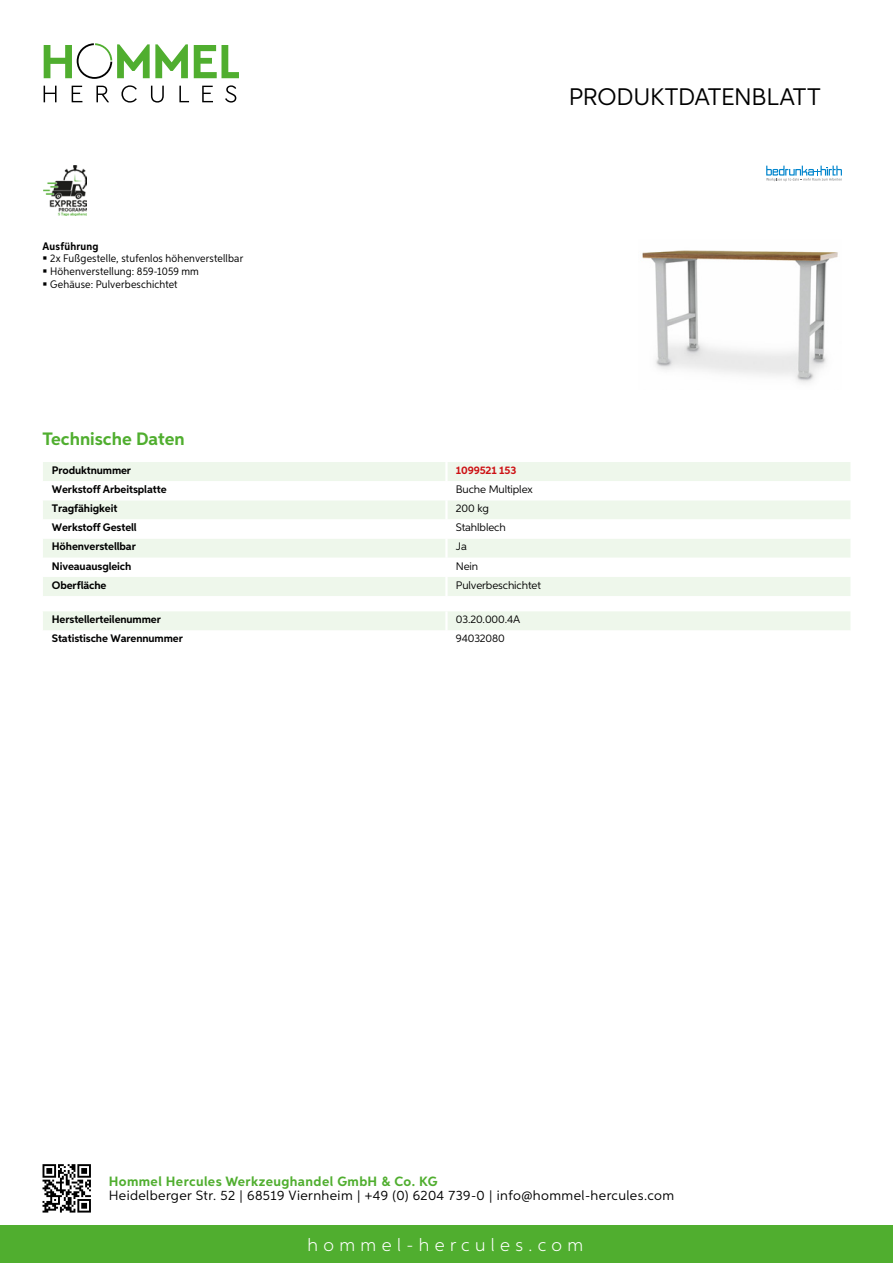
<style>
.page{position:relative;width:893px;height:1263px;background:#fff}
.page>*{position:absolute;margin:0;border:0;box-sizing:border-box;transform-origin:0 0}
.t1{font:24px "Aspira";letter-spacing:-.01em;color:#000}
.t2{font:300 18px "Aspira";letter-spacing:.3em;color:#fff}
.t3{font:700 18px "Aspira";color:#50ae2f}
.t4{font:13.5px "Aspira";letter-spacing:.03em;color:#000}
.t5{font:700 13.5px "Aspira";letter-spacing:.03em;color:#50ae2f}
.t6{font:700 10.95px "Aspira";letter-spacing:-.01em;color:#000}
.t7{font:10.95px/12.8px "Aspira Nar";letter-spacing:.015em;color:#000}
.t8{font:10.95px "Aspira";letter-spacing:-.01em;color:#000}
.t9{font:700 10.95px "Aspira";letter-spacing:-.01em;color:#cd1013}
.t10{font:700 10.95px "Aspira Nar";letter-spacing:.02em;color:#000}
</style>
<div class="page">
<div style="left:0;top:1226px;width:893px;height:37px;background:#50ae2f"></div>
<svg style="left:43px;top:1164px;width:48px;height:48px"></svg>
<svg style="left:194px;top:45px;width:45px;height:33px"></svg>
<svg style="left:44px;top:43px;width:144px;height:36px"></svg>
<svg style="left:44px;top:86px;width:13px;height:16px"></svg>
<svg style="left:72px;top:86px;width:10px;height:16px"></svg>
<svg style="left:96px;top:86px;width:13px;height:16px"></svg>
<svg style="left:121px;top:85px;width:16px;height:18px"></svg>
<svg style="left:151px;top:86px;width:13px;height:17px"></svg>
<svg style="left:179px;top:86px;width:10px;height:16px"></svg>
<svg style="left:202px;top:86px;width:11px;height:16px"></svg>
<svg style="left:225px;top:85px;width:11px;height:18px"></svg>
<div style="left:43px;top:462px;width:807px;height:134px;background:#eef7eb"></div>
<svg style="left:43px;top:481px;width:807px;height:96px"></svg>
<hr style="left:445px;top:462px;width:3px;height:19px;background:#fff">
<hr style="left:445px;top:481px;width:3px;height:19px;background:#fff">
<hr style="left:445px;top:500px;width:3px;height:19px;background:#fff">
<hr style="left:445px;top:519px;width:3px;height:20px;background:#fff">
<hr style="left:445px;top:539px;width:3px;height:19px;background:#fff">
<hr style="left:445px;top:558px;width:3px;height:19px;background:#fff">
<hr style="left:445px;top:577px;width:3px;height:19px;background:#fff">
<div style="left:43px;top:611px;width:807px;height:19px;background:#eef7eb"></div>
<img style="left:44px;top:166px;width:43px;height:50px">
<img style="left:642px;top:250px;width:196px;height:133px">
<svg style="left:766px;top:166px;width:76px;height:15px"></svg>
<p class="t10" style="left:43px;top:239px;width:58px">Ausführung</p>
<p class="t7" style="left:50px;top:252px;width:195px">2x Fußgestelle, stufenlos höhenverstellbar<br>Höhenverstellung: 859-1059 mm<br>Gehäuse: Pulverbeschichtet</p>
<h1 class="t1" style="left:569px;top:82px;width:253px">Produktdatenblatt</h1>
<h2 class="t3" style="left:43px;top:428px;width:144px">Technische Daten</h2>
<p class="t6" style="left:52px;top:463px;width:81px">Produktnummer</p>
<p class="t9" style="left:456px;top:463px;width:62px">1099521 153</p>
<p class="t6" style="left:52px;top:483px;width:116px">Werkstoff Arbeitsplatte</p>
<p class="t8" style="left:456px;top:483px;width:78px">Buche Multiplex</p>
<p class="t6" style="left:52px;top:502px;width:67px">Tragfähigkeit</p>
<p class="t8" style="left:456px;top:502px;width:35px">200 kg</p>
<p class="t6" style="left:52px;top:521px;width:86px">Werkstoff Gestell</p>
<p class="t8" style="left:456px;top:521px;width:51px">Stahlblech</p>
<p class="t6" style="left:52px;top:540px;width:85px">Höhenverstellbar</p>
<p class="t8" style="left:456px;top:540px;width:13px">Ja</p>
<p class="t6" style="left:52px;top:559px;width:81px">Niveauausgleich</p>
<p class="t8" style="left:456px;top:559px;width:24px">Nein</p>
<p class="t6" style="left:52px;top:578px;width:56px">Oberfläche</p>
<p class="t8" style="left:456px;top:578px;width:87px">Pulverbeschichtet</p>
<p class="t6" style="left:52px;top:613px;width:111px">Herstellerteilenummer</p>
<p class="t8" style="left:456px;top:613px;width:66px">03.20.000.4A</p>
<p class="t6" style="left:52px;top:632px;width:132px">Statistische Warennummer</p>
<p class="t8" style="left:456px;top:632px;width:51px">94032080</p>
<p class="t5" style="left:109px;top:1172px;width:330px">Hommel Hercules Werkzeughandel GmbH &amp; Co. KG</p>
<p class="t4" style="left:109px;top:1187px;width:567px">Heidelberger Str. 52 | 68519 Viernheim | +49 (0) 6204 739-0 | info@hommel-hercules.com</p>
<h2 class="t2" style="left:307px;top:1234px;width:277px">hommel-hercules.com</h2>
</div>
